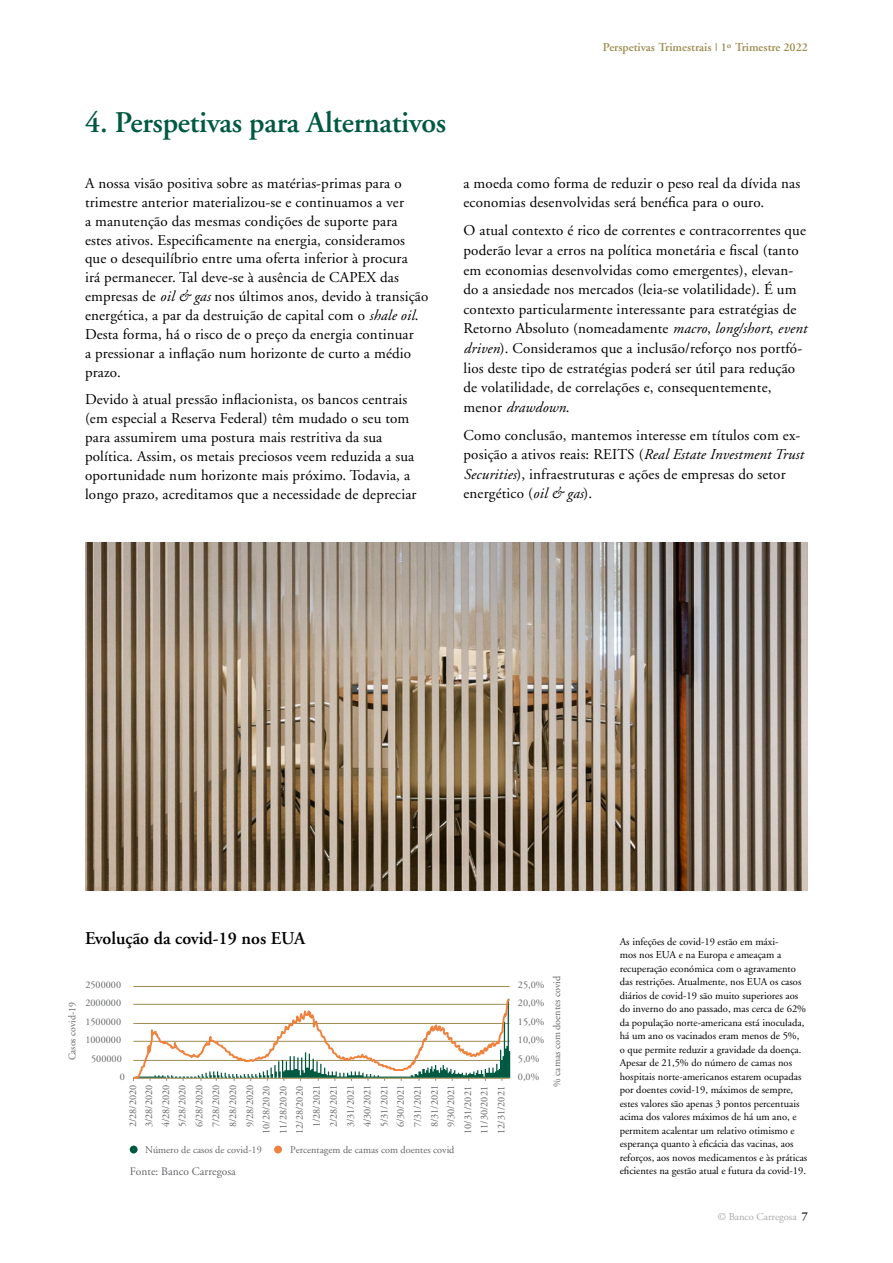
<style>
.page{position:relative;width:893px;height:1263px;background:#fff}
.page>*{position:absolute;margin:0;border:0;box-sizing:border-box;transform-origin:0 0}
.t1{font:600 30px "Adobe Garamond";letter-spacing:-.01em;color:#005941}
.t2{font:600 18px "Adobe Garamond";color:#000}
.t3{font:15px/18.9px "Adobe Garamond";letter-spacing:.01em;color:#000}
.t4{font:600 12px "Adobe Garamond";color:#9f8b52}
.t5{font:11.55px "Adobe Garamond";color:#636466}
.t6{font:10.5px/13.5px "Adobe Garamond";color:#000}
.t7{font:10.5px "Adobe Garamond";color:#a7a9ac}
.t8{font:10.2px/16.8px "Adobe Garamond";color:#636466}
.s1{font-style:italic}
.s2{font-weight:600;font-size:12px;color:#000}
</style>
<div class="page">
<img style="left:85px;top:542px;width:723px;height:349px">
<div style="left:130px;top:1145px;width:8px;height:8px;background:#005941;border-radius:50%"></div>
<div style="left:274px;top:1145px;width:8px;height:8px;background:#f0813c;border-radius:50%"></div>
<hr style="left:133px;top:986px;width:377px;height:1px;background:#9f8b52">
<svg style="left:133px;top:998px;width:377px;height:83px"></svg>
<p class="t4" style="left:603px;top:41px;width:206px">Perspetivas Trimestrais | 1º Trimestre 2022</p>
<h1 class="t1" style="left:85px;top:107px;width:363px">4. Perspetivas para Alternativos</h1>
<p class="t3" style="left:85px;top:174px;width:345px">A nossa visão positiva sobre as matérias-primas para o trimestre anterior materializou-se e continuamos a ver<br>a manutenção das mesmas condições de suporte para<br>estes ativos. Especificamente na energia, consideramos que o desequilíbrio entre uma oferta inferior à procura<br>irá permanecer. Tal deve-se à ausência de CAPEX das empresas de <span class="s1">oil &amp; gas</span> nos últimos anos, devido à transição energética, a par da destruição de capital com o <span class="s1">shale oil</span>.<br>Desta forma, há o risco de o preço da energia continuar<br>a pressionar a inflação num horizonte de curto a médio prazo.</p>
<p class="t3" style="left:85px;top:390px;width:333px">Devido à atual pressão inflacionista, os bancos centrais (em especial a Reserva Federal) têm mudado o seu tom para assumirem uma postura mais restritiva da sua política. Assim, os metais preciosos veem reduzida a sua oportunidade num horizonte mais próximo. Todavia, a longo prazo, acreditamos que a necessidade de depreciar</p>
<p class="t3" style="left:463px;top:174px;width:338px;line-height:19.5px">a moeda como forma de reduzir o peso real da dívida nas economias desenvolvidas será benéfica para o ouro.</p>
<p class="t3" style="left:463px;top:221px;width:345px;line-height:19.6px">O atual contexto é rico de correntes e contracorrentes que poderão levar a erros na política monetária e fiscal (tanto em economias desenvolvidas como emergentes), elevan&shy;do a ansiedade nos mercados (leia-se volatilidade). É um contexto particularmente interessante para estratégias de Retorno Absoluto (nomeadamente <span class="s1">macro</span>, <span class="s1">long/short</span>, <span class="s1">event driven</span>). Consideramos que a inclusão/reforço nos portfó&shy;lios deste tipo de estratégias poderá ser útil para redução de volatilidade, de correlações e, consequentemente, menor <span class="s1">drawdown</span>.</p>
<p class="t3" style="left:463px;top:426px;width:341px;line-height:19.5px">Como conclusão, mantemos interesse em títulos com ex&shy;posição a ativos reais: REITS (<span class="s1">Real Estate Investment Trust Securities</span>), infraestruturas e ações de empresas do setor energético (<span class="s1">oil &amp; gas</span>).</p>
<p class="t8" style="left:64px;top:1060px;width:60px;rotate:-90deg">Casos covid-19</p>
<p class="t2" style="left:85px;top:929px;width:222px">Evolução da covid-19 nos EUA</p>
<p class="t6" style="left:620px;top:935px;width:189px">As infeções de covid-19 estão em máxi-<br>mos nos EUA e na Europa e ameaçam a recuperação económica com o agravamento das restrições. Atualmente, nos EUA os casos diários de covid-19 são muito superiores aos do inverno do ano passado, mas cerca de 62% da população norte-americana está inoculada, há um ano os vacinados eram menos de 5%,<br>o que permite reduzir a gravidade da doença.<br>Apesar de 21,5% do número de camas nos hospitais norte-americanos estarem ocupadas por doentes covid-19, máximos de sempre, estes valores são apenas 3 pontos percentuais acima dos valores máximos de há um ano, e permitem acalentar um relativo otimismo e esperança quanto à eficácia das vacinas, aos reforços, aos novos medicamentos e às práticas</p>
<p class="t5" style="left:130px;top:1165px;width:108px">Fonte: Banco Carregosa</p>
<p class="t6" style="left:620px;top:1164px;width:188px">eficientes na gestão atual e futura da covid-19.</p>
<p class="t8" style="left:549px;top:1087px;width:112px;rotate:-90deg">% camas com doentes covid</p>
<p class="t8" style="left:85px;top:977px;width:37px">2500000</p>
<p class="t8" style="left:518px;top:977px;width:28px">25,0%</p>
<p class="t8" style="left:518px;top:995px;width:28px">20,0%</p>
<p class="t8" style="left:85px;top:995px;width:37px">2000000</p>
<p class="t8" style="left:85px;top:1014px;width:37px">1500000</p>
<p class="t8" style="left:518px;top:1014px;width:28px">15,0%</p>
<p class="t8" style="left:518px;top:1032px;width:28px">10,0%</p>
<p class="t8" style="left:85px;top:1032px;width:37px">1000000</p>
<p class="t8" style="left:91px;top:1051px;width:32px">500000</p>
<p class="t8" style="left:518px;top:1051px;width:23px">5,0%</p>
<p class="t8" style="left:518px;top:1069px;width:23px">0,0%</p>
<p class="t8" style="left:120px;top:1069px;width:7px">0</p>
<p class="t8" style="left:125px;top:1127px;width:44px;line-height:15.9px;rotate:-90deg">2/28/2020<br>3/28/2020</p>
<p class="t8" style="left:158px;top:1134px;width:50px;text-align:right;rotate:-90deg">4/28/2020<br>5/28/2020<br>6/28/2020<br>7/28/2020<br>8/28/2020<br>9/28/2020<br>10/28/2020<br>11/28/2020<br>12/28/2020<br>1/28/2021<br>2/28/2021<br>3/31/2021<br>4/30/2021<br>5/31/2021<br>6/30/2021<br>7/31/2021<br>8/31/2021<br>9/30/2021<br>10/31/2021<br>11/30/2021<br>12/31/2021</p>
<p class="t8" style="left:145px;top:1141px;width:118px">Número de casos de covid-19</p>
<p class="t8" style="left:290px;top:1141px;width:166px">Percentagem de camas com doentes covid</p>
<p class="t7" style="left:718px;top:1211px;width:92px">© Banco Carregosa <span class="s2">7</span></p>
</div>
